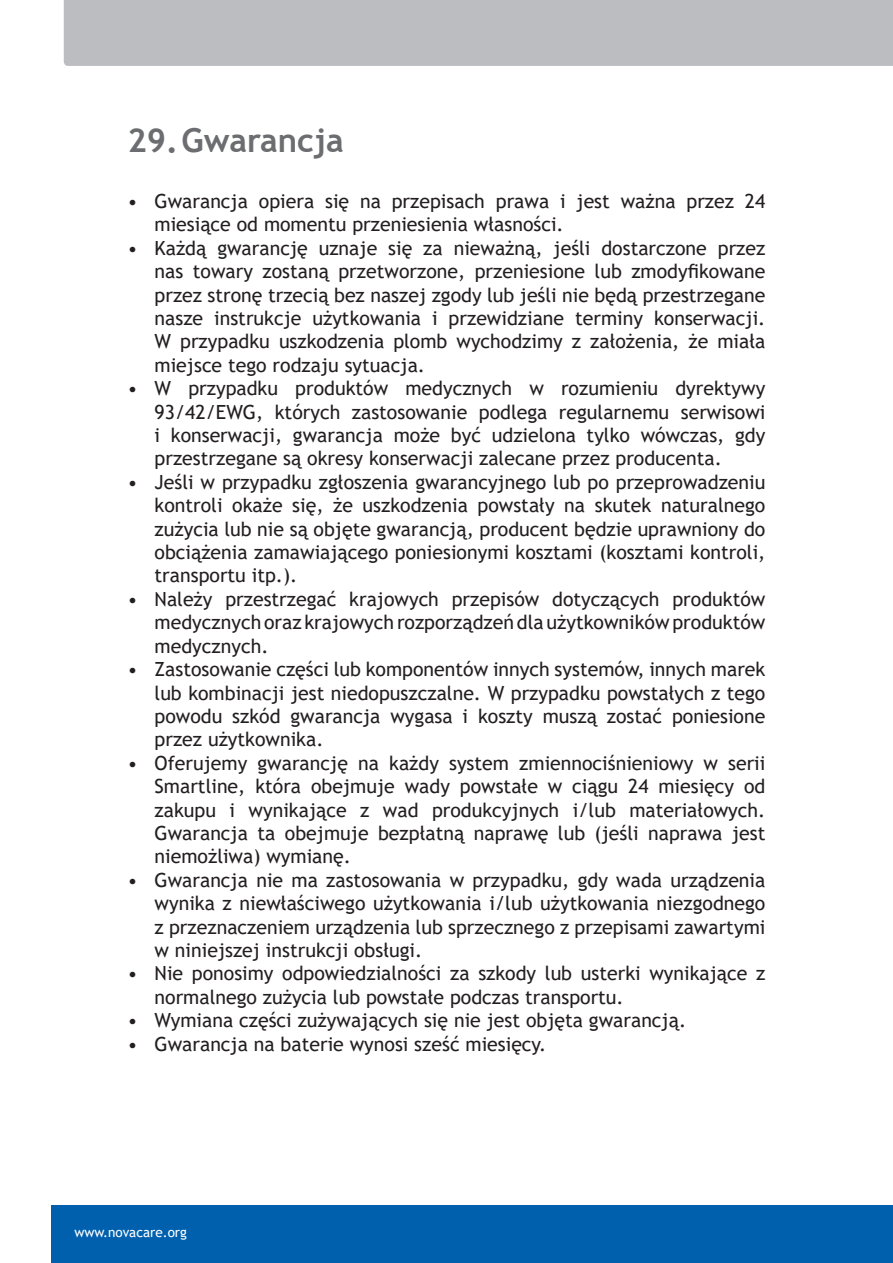
<style>
.page{position:relative;width:893px;height:1263px;background:#fff}
.page>*{position:absolute;margin:0;border:0;box-sizing:border-box;transform-origin:0 0}
.t1{font:700 33px "Trebuchet MS";color:#6c6d70}
.t2{font:19.5px/23.4px "Trebuchet MS";color:#231f20;text-align:justify}
.t3{font:13.5px "Trebuchet MS";color:#fff}
</style>
<div class="page">
<div style="left:64px;top:0;width:829px;height:66px;background:#bcbdc0"></div>
<div style="left:51px;top:1205px;width:842px;height:58px;background:#0160ae"></div>
<h1 class="t1" style="left:128px;top:120px;width:218px">29. Gwarancja</h1>
<p class="t2" style="left:155px;top:189px;width:612px;text-indent:-27px">• Gwarancja opiera się na przepisach prawa i jest ważna przez 24 miesiące od momentu przeniesienia własności.</p>
<p class="t2" style="left:155px;top:236px;width:612px;text-indent:-27px">• Każdą gwarancję uznaje się za nieważną, jeśli dostarczone przez nas towary zostaną przetworzone, przeniesione lub zmodyfikowane przez stronę trzecią bez naszej zgody lub jeśli nie będą przestrzegane nasze instrukcje użytkowania i przewidziane terminy konserwacji.<br>W przypadku uszkodzenia plomb wychodzimy z założenia, że miała miejsce tego rodzaju sytuacja.</p>
<p class="t2" style="left:155px;top:376px;width:612px;text-indent:-27px">• W przypadku produktów medycznych w rozumieniu dyrektywy 93/42/EWG, których zastosowanie podlega regularnemu serwisowi i konserwacji, gwarancja może być udzielona tylko wówczas, gdy przestrzegane są okresy konserwacji zalecane przez producenta.</p>
<p class="t2" style="left:155px;top:470px;width:612px;text-indent:-27px">• Jeśli w przypadku zgłoszenia gwarancyjnego lub po przeprowadzeniu kontroli okaże się, że uszkodzenia powstały na skutek naturalnego zużycia lub nie są objęte gwarancją, producent będzie uprawniony do obciążenia zamawiającego poniesionymi kosztami (kosztami kontroli, transportu itp.).</p>
<p class="t2" style="left:155px;top:587px;width:612px;text-indent:-27px">• Należy przestrzegać krajowych przepisów dotyczących produktów medycznych oraz krajowych rozporządzeń dla użytkowników produktów medycznych.</p>
<p class="t2" style="left:155px;top:657px;width:612px;text-indent:-27px">• Zastosowanie części lub komponentów innych systemów, innych marek lub kombinacji jest niedopuszczalne. W przypadku powstałych z tego powodu szkód gwarancja wygasa i koszty muszą zostać poniesione przez użytkownika.</p>
<p class="t2" style="left:155px;top:751px;width:612px;text-indent:-27px">• Oferujemy gwarancję na każdy system zmiennociśnieniowy w serii Smartline, która obejmuje wady powstałe w ciągu 24 miesięcy od zakupu i wynikające z wad produkcyjnych i/lub materiałowych.<br>Gwarancja ta obejmuje bezpłatną naprawę lub (jeśli naprawa jest niemożliwa) wymianę.</p>
<p class="t2" style="left:155px;top:868px;width:612px;text-indent:-27px">• Gwarancja nie ma zastosowania w przypadku, gdy wada urządzenia wynika z niewłaściwego użytkowania i/lub użytkowania niezgodnego z przeznaczeniem urządzenia lub sprzecznego z przepisami zawartymi w niniejszej instrukcji obsługi.</p>
<p class="t2" style="left:155px;top:961px;width:612px;text-indent:-27px">• Nie ponosimy odpowiedzialności za szkody lub usterki wynikające z normalnego zużycia lub powstałe podczas transportu.</p>
<p class="t2" style="left:128px;top:1008px;width:560px">• Wymiana części zużywających się nie jest objęta gwarancją.</p>
<p class="t2" style="left:128px;top:1032px;width:420px">• Gwarancja na baterie wynosi sześć miesięcy.</p>
<p class="t3" style="left:74px;top:1223px;width:114px">www.novacare.org</p>
</div>
